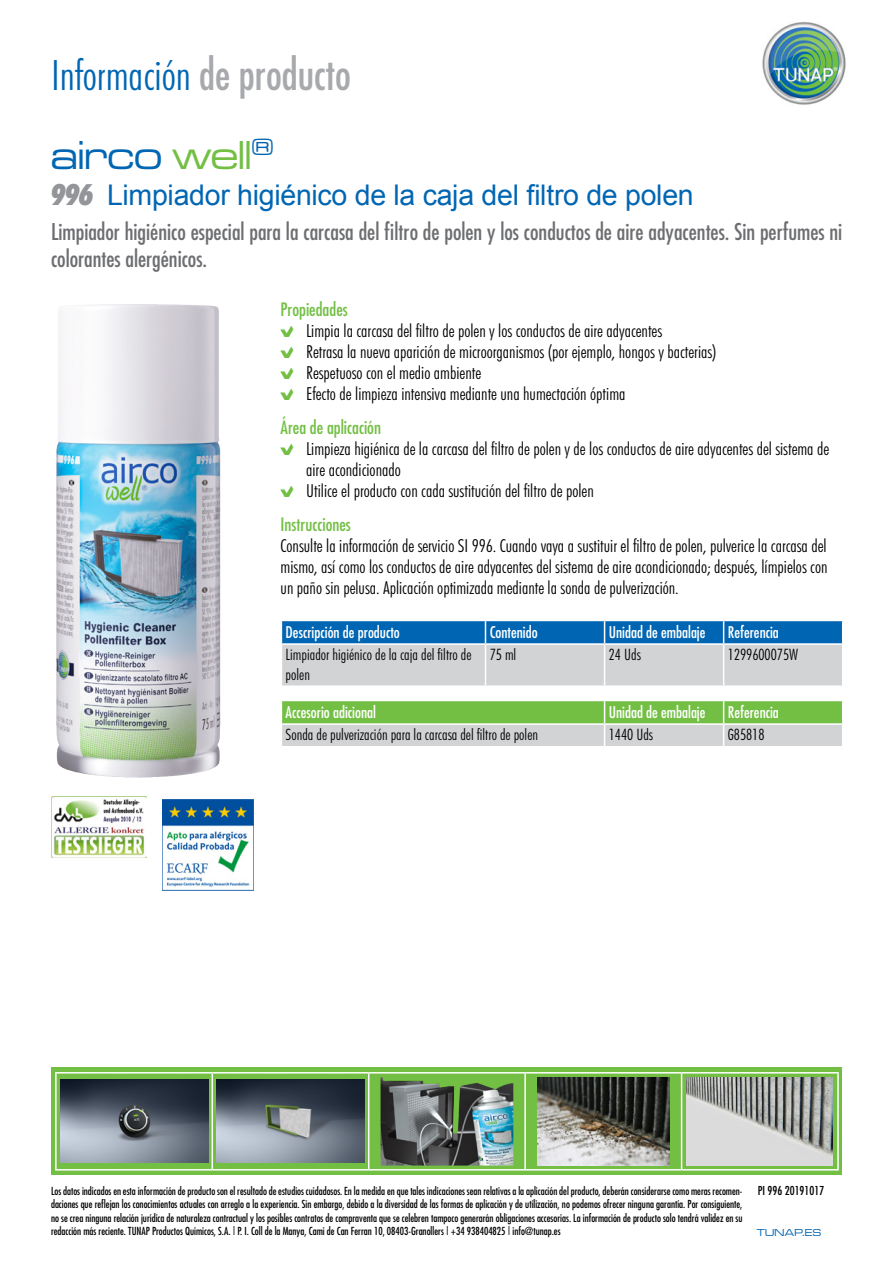
<style>
.page{position:relative;width:893px;height:1263px;background:#fff}
.page>*{position:absolute;margin:0;border:0;box-sizing:border-box;transform-origin:0 0}
.t1{font:300 condensed 42px "Futura BT";color:#0066b3}
.t2{font:42px "Microgramma D Medi Exte";color:#0066b3}
.t3{font:28.5px "Arial";letter-spacing:-.01em;color:#0066b3}
.t4{font:condensed 22.5px/27px "Futura";color:#6d6e71}
.t5{font:300 condensed 18px/21px "Futura BT";color:#000}
.t6{font:condensed 18px "Futura";color:#72bf44}
.t7{font:300 condensed 15.75px/19.5px "Futura BT";color:#000}
.t8{font:condensed 15.75px "Futura";color:#fff}
.t9{font:condensed 12px "Futura";color:#000}
.t10{font:condensed 10.8px/13.5px "Futura";color:#000;text-align:justify}
.t11{font:10.5px "Microgramma D Medi Exte";letter-spacing:.035em;color:#0066b3}
.s1{font-family:"Futura";font-weight:400;color:#a7a9ac}
.s2{color:#72bf44}
.s3{font-family:"Futura BT";font-weight:900;font-style:italic;font-stretch:condensed;font-size:29.25px;color:#939598}
.s4{font-family:"Wuerth Num";font-weight:400;font-stretch:normal;color:#72bf44}
</style>
<div class="page">
<img style="left:762px;top:21px;width:84px;height:84px">
<svg style="left:51px;top:1068px;width:790px;height:107px;background:#77bc4f"></svg>
<hr style="left:55px;top:1072px;width:157px;height:1px;background:#fff">
<hr style="left:55px;top:1073px;width:2px;height:96px;background:#fff">
<hr style="left:55px;top:1169px;width:157px;height:1px;background:#fff">
<hr style="left:212px;top:1072px;width:157px;height:1px;background:#fff">
<hr style="left:212px;top:1073px;width:1px;height:96px;background:#fff">
<hr style="left:212px;top:1169px;width:157px;height:1px;background:#fff">
<hr style="left:369px;top:1072px;width:156px;height:1px;background:#fff">
<hr style="left:368px;top:1073px;width:1px;height:96px;background:#fff">
<hr style="left:369px;top:1169px;width:156px;height:1px;background:#fff">
<hr style="left:525px;top:1072px;width:157px;height:1px;background:#fff">
<hr style="left:524px;top:1073px;width:2px;height:96px;background:#fff">
<hr style="left:525px;top:1169px;width:157px;height:1px;background:#fff">
<hr style="left:682px;top:1072px;width:157px;height:1px;background:#fff">
<hr style="left:681px;top:1073px;width:1px;height:96px;background:#fff">
<hr style="left:837px;top:1073px;width:2px;height:96px;background:#fff">
<hr style="left:682px;top:1169px;width:157px;height:1px;background:#fff">
<img style="left:60px;top:1080px;width:148px;height:83px">
<img style="left:217px;top:1080px;width:147px;height:83px">
<img style="left:381px;top:1077px;width:132px;height:88px">
<img style="left:537px;top:1077px;width:133px;height:88px">
<img style="left:687px;top:1077px;width:146px;height:88px">
<img style="left:56px;top:304px;width:165px;height:474px">
<svg style="left:281px;top:620px;width:562px;height:65px;background:#8aaec9"></svg>
<hr style="left:281px;top:643px;width:204px;height:2px;background:#fff">
<hr style="left:281px;top:645px;width:1px;height:40px;background:#fff">
<hr style="left:485px;top:643px;width:120px;height:2px;background:#fff">
<hr style="left:485px;top:645px;width:1px;height:40px;background:#fff">
<hr style="left:605px;top:643px;width:119px;height:2px;background:#fff">
<hr style="left:604px;top:645px;width:1px;height:40px;background:#fff">
<hr style="left:724px;top:643px;width:119px;height:2px;background:#fff">
<hr style="left:723px;top:645px;width:1px;height:40px;background:#fff">
<hr style="left:842px;top:645px;width:1px;height:40px;background:#fff">
<svg style="left:281px;top:700px;width:562px;height:46px;background:#a6cc92"></svg>
<img style="left:51px;top:796px;width:96px;height:61px">
<img style="left:162px;top:799px;width:91px;height:91px">
<h1 class="t1" style="left:51px;top:49px;width:301px">Información <span class="s1">de producto</span></h1>
<h1 class="t2" style="left:51px;top:129px;width:224px">airco <span class="s2">well</span><sup>®</sup></h1>
<h2 class="t3" style="left:51px;top:175px;width:644px"><span class="s3">996</span> Limpiador higiénico de la caja del filtro de polen</h2>
<h3 class="t4" style="left:51px;top:218px;width:793px">Limpiador higiénico especial para la carcasa del filtro de polen y los conductos de aire adyacentes. Sin perfumes ni colorantes alergénicos.</h3>
<h3 class="t6" style="left:281px;top:298px;width:69px">Propiedades</h3>
<p class="t5" style="left:281px;top:320px;width:437px"><span class="s4">B</span> Limpia la carcasa del filtro de polen y los conductos de aire adyacentes<br><span class="s4">B</span> Retrasa la nueva aparición de microorganismos (por ejemplo, hongos y bacterias)<br><span class="s4">B</span> Respetuoso con el medio ambiente<br><span class="s4">B</span> Efecto de limpieza intensiva mediante una humectación óptima</p>
<h3 class="t6" style="left:281px;top:416px;width:102px">Área de aplicación</h3>
<h3 class="t5" style="left:281px;top:438px;width:550px"><span class="s4">B</span> Limpieza higiénica de la carcasa del filtro de polen y de los conductos de aire adyacentes del sistema de</h3>
<h3 class="t5" style="left:306px;top:459px;width:96px">aire acondicionado</h3>
<h3 class="t5" style="left:281px;top:480px;width:315px"><span class="s4">B</span> Utilice el producto con cada sustitución del filtro de polen</h3>
<h3 class="t6" style="left:281px;top:513px;width:72px">Instrucciones</h3>
<p class="t5" style="left:281px;top:535px;width:548px;text-align:justify">Consulte la información de servicio SI 996. Cuando vaya a sustituir el filtro de polen, pulverice la carcasa del mismo, así como los conductos de aire adyacentes del sistema de aire acondicionado; después, límpielos con un paño sin pelusa. Aplicación optimizada mediante la sonda de pulverización.</p>
<h3 class="t8" style="left:286px;top:622px;width:116px">Descripción de producto</h3>
<h3 class="t8" style="left:490px;top:622px;width:49px">Contenido</h3>
<h3 class="t8" style="left:609px;top:622px;width:98px">Unidad de embalaje</h3>
<h3 class="t8" style="left:728px;top:622px;width:53px">Referencia</h3>
<h3 class="t7" style="left:286px;top:645px;width:187px">Limpiador higiénico de la caja del filtro de polen</h3>
<h3 class="t7" style="left:490px;top:645px;width:28px">75 ml</h3>
<h3 class="t7" style="left:609px;top:645px;width:34px">24 Uds</h3>
<h3 class="t7" style="left:728px;top:645px;width:72px">1299600075W</h3>
<h3 class="t8" style="left:286px;top:702px;width:92px">Accesorio adicional</h3>
<h3 class="t8" style="left:609px;top:702px;width:98px">Unidad de embalaje</h3>
<h3 class="t8" style="left:728px;top:702px;width:53px">Referencia</h3>
<h3 class="t7" style="left:286px;top:725px;width:254px">Sonda de pulverización para la carcasa del filtro de polen</h3>
<h3 class="t7" style="left:609px;top:725px;width:46px">1440 Uds</h3>
<h3 class="t7" style="left:728px;top:725px;width:38px">G85818</h3>
<p class="t10" style="left:51px;top:1184px;width:693px">Los datos indicados en esta información de producto son el resultado de estudios cuidadosos. En la medida en que tales indicaciones sean relativas a la aplicación del producto, deberán considerarse como meras recomen&shy;daciones que reflejan los conocimientos actuales con arreglo a la experiencia. Sin embargo, debido a la diversidad de las formas de aplicación y de utilización, no podemos ofrecer ninguna garantía. Por consiguiente, no se crea ninguna relación jurídica de naturaleza contractual y los posibles contratos de compraventa que se celebren tampoco generarán obligaciones accesorias. La información de producto solo tendrá validez en su redacción más reciente. TUNAP Productos Quimicos, S.A. | P. I. Coll de la Manya, Cami de Can Ferran 10, 08403-Granollers | +34 938404825 | info@tunap.es</p>
<p class="t9" style="left:758px;top:1183px;width:68px">PI 996 20191017</p>
<p class="t11" style="left:757px;top:1226px;width:66px">TUNAP.ES</p>
</div>
